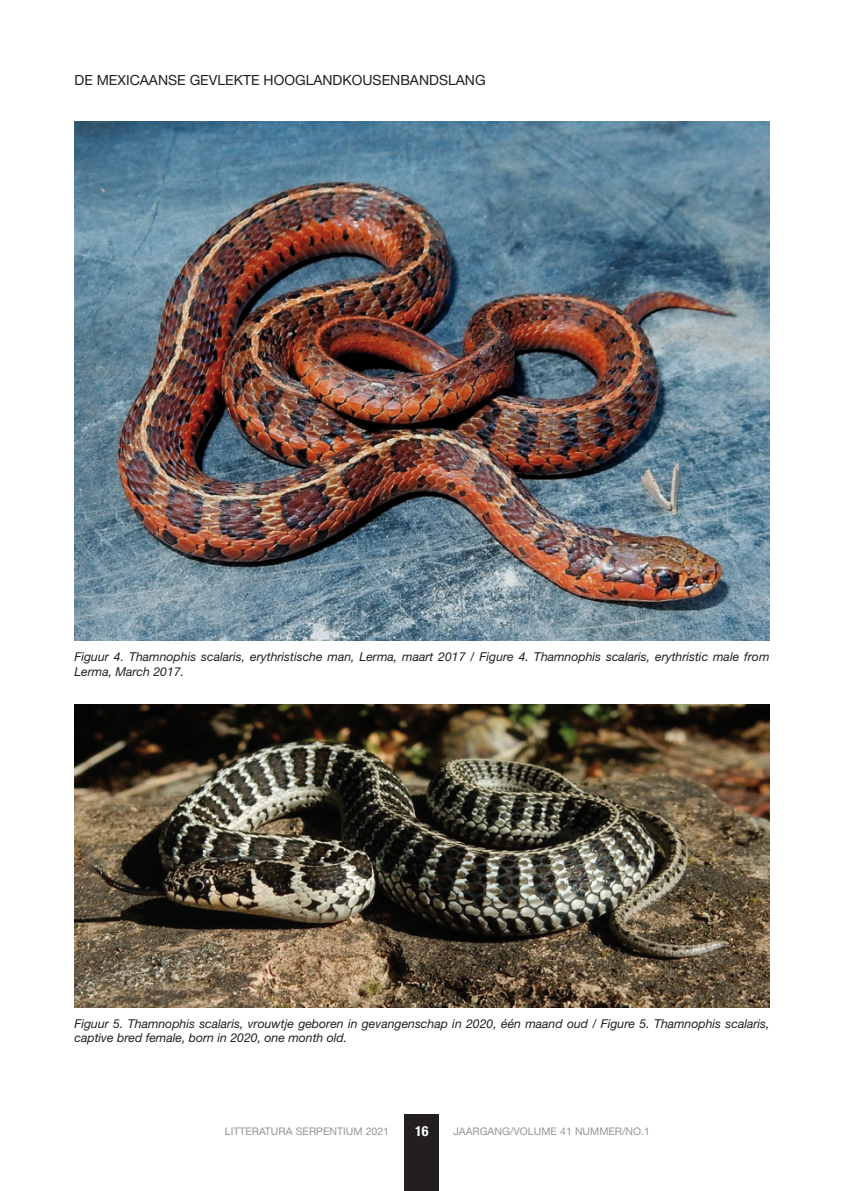
<style>
.page{position:relative;width:844px;height:1191px;background:#fff}
.page>*{position:absolute;margin:0;border:0;box-sizing:border-box;transform-origin:0 0}
.t1{font:14px "Helvetica Neue LT Std";color:#231f20}
.t2{font:700 condensed 14px "Helvetica Neue LT Std";color:#fff}
.t3{font:italic 12.25px/14.7px "Helvetica Neue LT Std";color:#231f20}
.t4{font:10.5px "Helvetica Neue LT Std";color:#939598}
</style>
<div class="page">
<div style="left:404px;top:1114px;width:35px;height:77px;background:#231f20"></div>
<img style="left:74px;top:122px;width:695px;height:519px">
<img style="left:74px;top:704px;width:695px;height:303px">
<p class="t1" style="left:74px;top:71px;width:412px">DE MEXICAANSE GEVLEKTE HOOGLANDKOUSENBANDSLANG</p>
<p class="t3" style="left:74px;top:649px;width:696px">Figuur 4. Thamnophis scalaris, erythristische man, Lerma, maart 2017 / Figure 4. Thamnophis scalaris, erythristic male from<br>Lerma, March 2017.</p>
<p class="t3" style="left:74px;top:1015px;width:696px">Figuur 5. Thamnophis scalaris, vrouwtje geboren in gevangenschap in 2020, één maand oud / Figure 5. Thamnophis scalaris, captive bred female, born in 2020, one month old.</p>
<p class="t2" style="left:415px;top:1123px;width:15px">16</p>
<p class="t4" style="left:225px;top:1125px;width:166px">LITTERATURA SERPENTIUM 2021</p>
<p class="t4" style="left:453px;top:1125px;width:198px">JAARGANG/VOLUME 41 NUMMER/NO.1</p>
</div>
